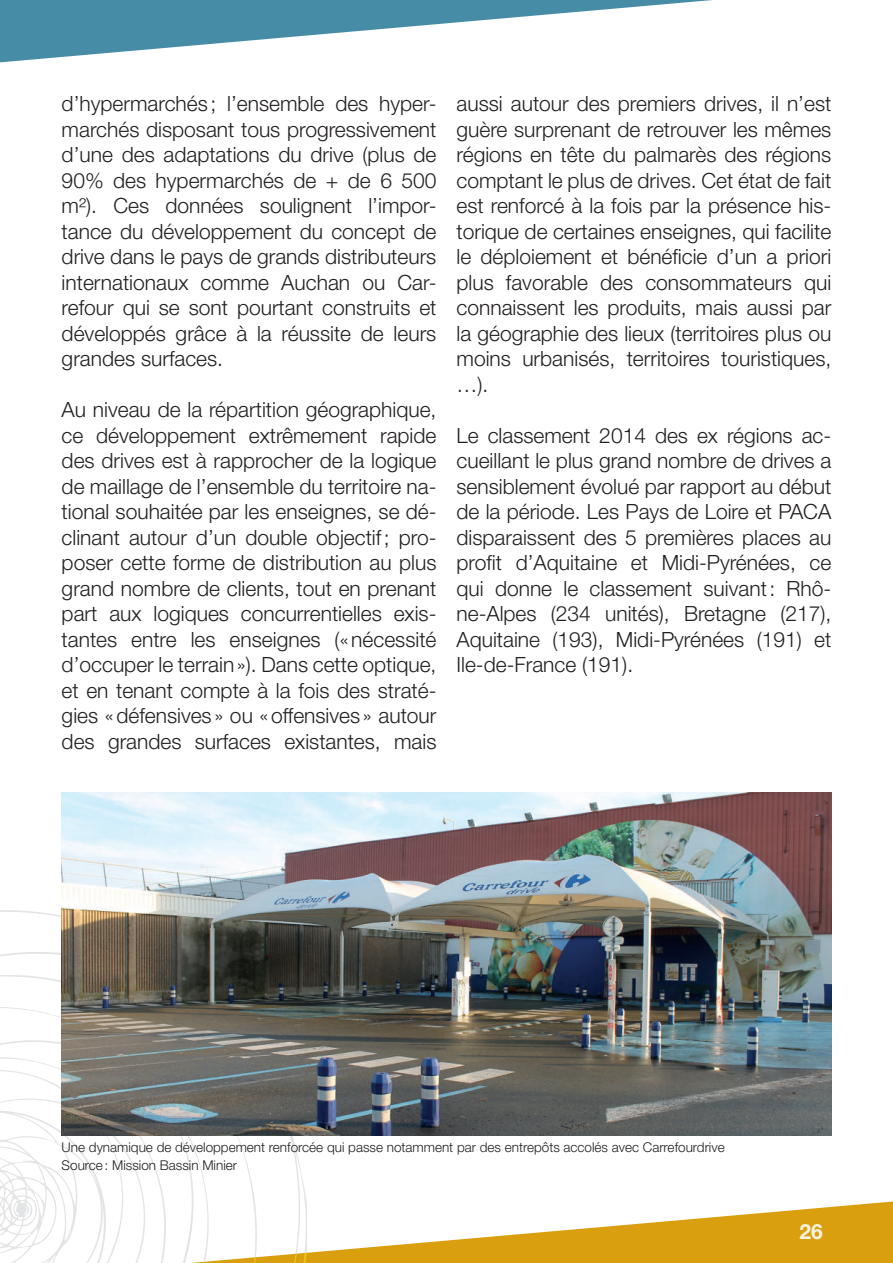
<style>
.page{position:relative;width:893px;height:1263px;background:#fff}
.page>*{position:absolute;margin:0;border:0;box-sizing:border-box;transform-origin:0 0}
.t1{font:300 21px/25.5px "Helvetica Neue LT Std";color:#231f20;text-align:justify}
.t2{font:700 21px "Helvetica Neue LT Std";color:#fbf3e2}
.t3{font:300 13.5px/18px "Helvetica Neue LT Std";color:#231f20}
</style>
<div class="page">
<svg style="left:312px;top:1201px;width:581px;height:62px;fill:#da9f0f"></svg>
<svg style="left:0;top:0;width:712px;height:62px"></svg>
<svg style="left:0;top:837px;width:312px;height:426px"></svg>
<svg style="left:0;top:999px;width:217px;height:264px"></svg>
<img style="left:62px;top:792px;width:769px;height:343px">
<p class="t1" style="left:62px;top:91px;width:376px">d’hypermarchés ; l’ensemble des hyper&shy;marchés disposant tous progressivement d’une des adaptations du drive (plus de 90% des hypermarchés de + de 6 500 m²). Ces données soulignent l’impor&shy;tance du développement du concept de drive dans le pays de grands distributeurs internationaux comme Auchan ou Car&shy;refour qui se sont pourtant construits et développés grâce à la réussite de leurs grandes surfaces.</p>
<p class="t1" style="left:62px;top:397px;width:376px">Au niveau de la répartition géographique, ce développement extrêmement rapide des drives est à rapprocher de la logique de maillage de l’ensemble du territoire na&shy;tional souhaitée par les enseignes, se dé&shy;clinant autour d’un double objectif; pro&shy;poser cette forme de distribution au plus grand nombre de clients, tout en prenant part aux logiques concurrentielles exis&shy;tantes entre les enseignes («nécessité d’occuper le terrain»). Dans cette optique, et en tenant compte à la fois des straté&shy;gies «défensives » ou «offensives » autour des grandes surfaces existantes, mais</p>
<p class="t1" style="left:456px;top:91px;width:376px">aussi autour des premiers drives, il n’est guère surprenant de retrouver les mêmes régions en tête du palmarès des régions comptant le plus de drives. Cet état de fait est renforcé à la fois par la présence his&shy;torique de certaines enseignes, qui facilite le déploiement et bénéficie d’un a priori plus favorable des consommateurs qui connaissent les produits, mais aussi par la géographie des lieux (territoires plus ou moins urbanisés, territoires touristiques, …).</p>
<p class="t1" style="left:456px;top:422px;width:376px">Le classement 2014 des ex régions ac&shy;cueillant le plus grand nombre de drives a sensiblement évolué par rapport au début de la période. Les Pays de Loire et PACA disparaissent des 5 premières places au profit d’Aquitaine et Midi-Pyrénées, ce qui donne le classement suivant: Rhô&shy;ne-Alpes (234 unités), Bretagne (217), Aquitaine (193), Midi-Pyrénées (191) et Ile-de-France (191).</p>
<p class="t3" style="left:62px;top:1138px;width:664px">Une dynamique de développement renforcée qui passe notamment par des entrepôts accolés avec Carrefourdrive<br>Source: Mission Bassin Minier</p>
<p class="t2" style="left:799px;top:1218px;width:25px">26</p>
</div>
